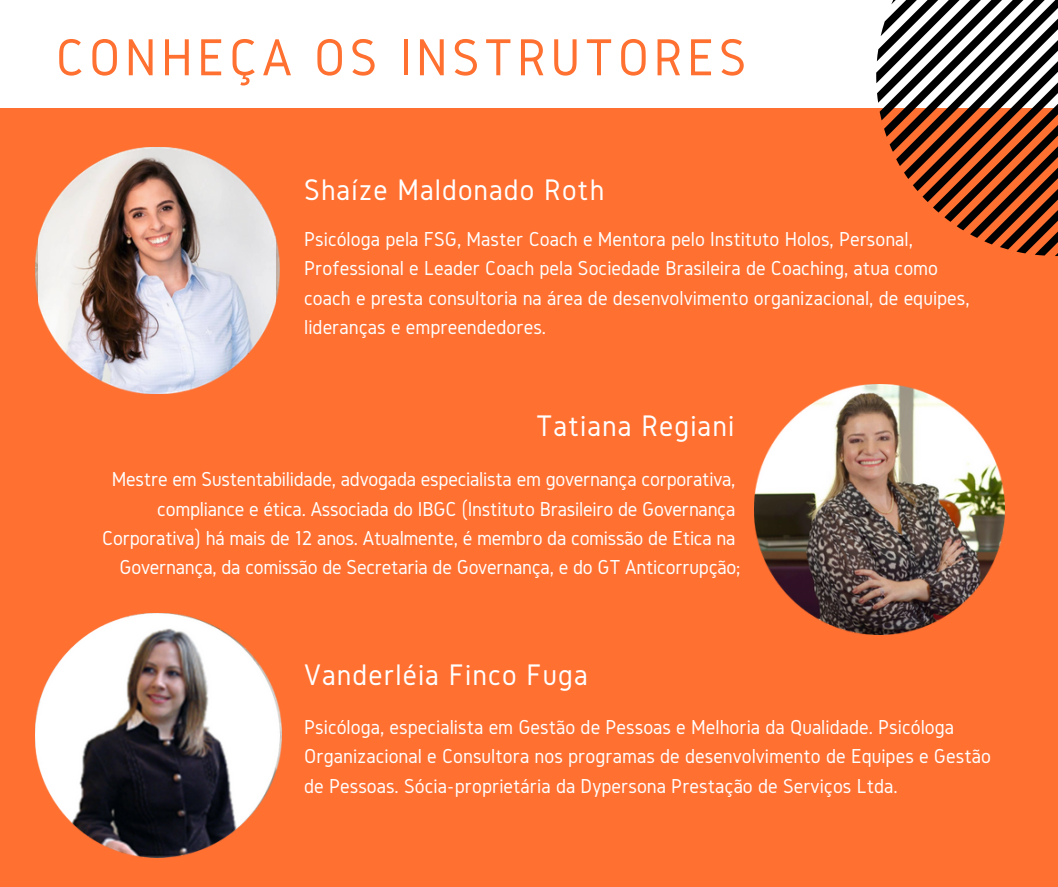
<style>
.page{position:relative;width:1058px;height:887px;background:#fff}
.page>*{position:absolute;margin:0;border:0;box-sizing:border-box;transform-origin:0 0}
.t1{font:54px "Gidole";letter-spacing:.08em;color:#ff7031}
.t2{font:30.9px "Gidole";letter-spacing:.035em;color:#fff}
.t3{font:21px/29.2px "Gidole";color:#fff}
</style>
<div class="page">
<div style="left:0;top:108px;width:1058px;height:778px;background:#ff7031"></div>
<svg style="left:876px;top:0;width:182px;height:256px"></svg>
<img style="left:35px;top:238px;width:244px;height:63px">
<img style="left:38px;top:148px;width:238px;height:245px">
<img style="left:754px;top:384px;width:250px;height:250px">
<img style="left:35px;top:614px;width:244px;height:243px">
<h1 class="t1" style="left:56px;top:28px;width:692px">CONHEÇA OS INSTRUTORES</h1>
<h2 class="t2" style="left:304px;top:172px;width:301px">Shaíze Maldonado Roth</h2>
<p class="t3" style="left:304px;top:224px;width:667px">Psicóloga pela FSG, Master Coach e Mentora pelo Instituto Holos, Personal, Professional e Leader Coach pela Sociedade Brasileira de Coaching, atua como coach e presta consultoria na área de desenvolvimento organizacional, de equipes, lideranças e empreendedores.</p>
<h2 class="t2" style="left:536px;top:408px;width:200px">Tatiana Regiani</h2>
<p class="t3" style="left:102px;top:464px;width:640px;text-align:right">Mestre em Sustentabilidade, advogada especialista em governança corporativa, compliance e ética. Associada do IBGC (Instituto Brasileiro de Governança Corporativa) há mais de 12 anos. Atualmente, é membro da comissão de Ética na Governança, da comissão de Secretaria de Governança, e do GT Anticorrupção;</p>
<h2 class="t2" style="left:304px;top:658px;width:285px">Vanderléia Finco Fuga</h2>
<p class="t3" style="left:304px;top:712px;width:688px">Psicóloga, especialista em Gestão de Pessoas e Melhoria da Qualidade. Psicóloga<br>Organizacional e Consultora nos programas de desenvolvimento de Equipes e Gestão de Pessoas. Sócia-proprietária da Dypersona Prestação de Serviços Ltda.</p>
</div>
